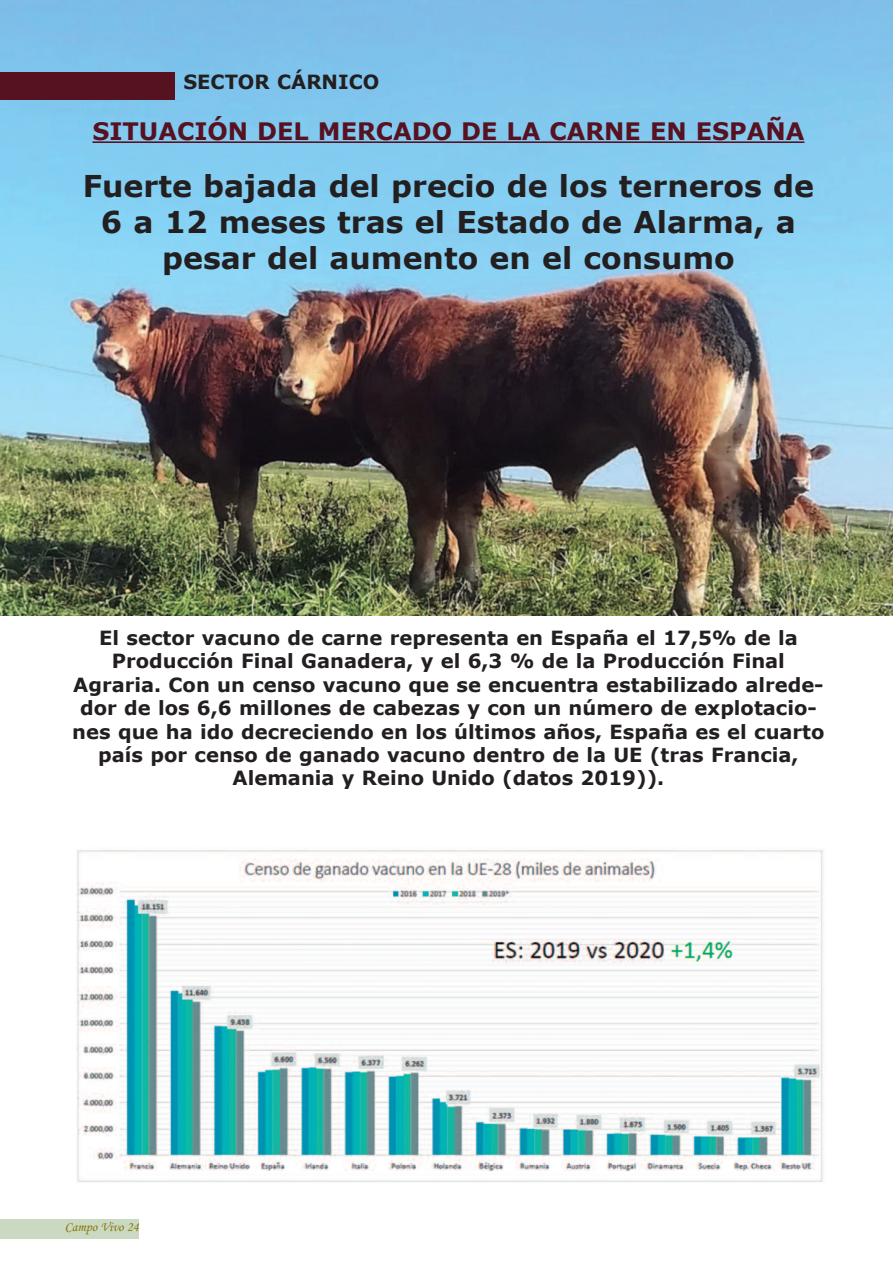
<style>
.page{position:relative;width:893px;height:1263px;background:#fff}
.page>*{position:absolute;margin:0;border:0;box-sizing:border-box;transform-origin:0 0}
.t1{font:700 30px/36px "Verdana";color:#231f20;text-align:center}
.t2{font:700 24px "Verdana";color:#571222}
.t3{font:700 19.5px/23.4px "Verdana";color:#231f20;text-align:center}
.t4{font:13.5px "Monotype Corsiva";color:#86750c}
</style>
<div class="page">
<div style="left:0;top:1219px;width:139px;height:19px;background:#cbd9c2"></div>
<img style="left:0;top:0;width:893px;height:616px">
<div style="left:0;top:73px;width:174px;height:27px;background:#571222"></div>
<hr style="left:92px;top:141px;width:712px;height:2px;background:#571222">
<img style="left:76px;top:849px;width:748px;height:334px">
<p class="t3" style="left:183px;top:70px;width:198px">SECTOR CÁRNICO</p>
<p class="t2" style="left:92px;top:116px;width:713px">SITUACIÓN DEL MERCADO DE LA CARNE EN ESPAÑA</p>
<h1 class="t1" style="left:83px;top:167px;width:733px">Fuerte bajada del precio de los terneros de<br>6 a 12 meses tras el Estado de Alarma, a pesar del aumento en el consumo</h1>
<p class="t3" style="left:72px;top:625px;width:754px">El sector vacuno de carne representa en España el 17,5% de la Producción Final Ganadera, y el 6,3 % de la Producción Final Agraria. Con un censo vacuno que se encuentra estabilizado alrede&shy;dor de los 6,6 millones de cabezas y con un número de explotacio&shy;nes que ha ido decreciendo en los últimos años, España es el cuarto país por censo de ganado vacuno dentro de la UE (tras Francia, Alemania y Reino Unido (datos 2019)).</p>
<p class="t4" style="left:65px;top:1219px;width:76px">Campo Vivo 24</p>
</div>
